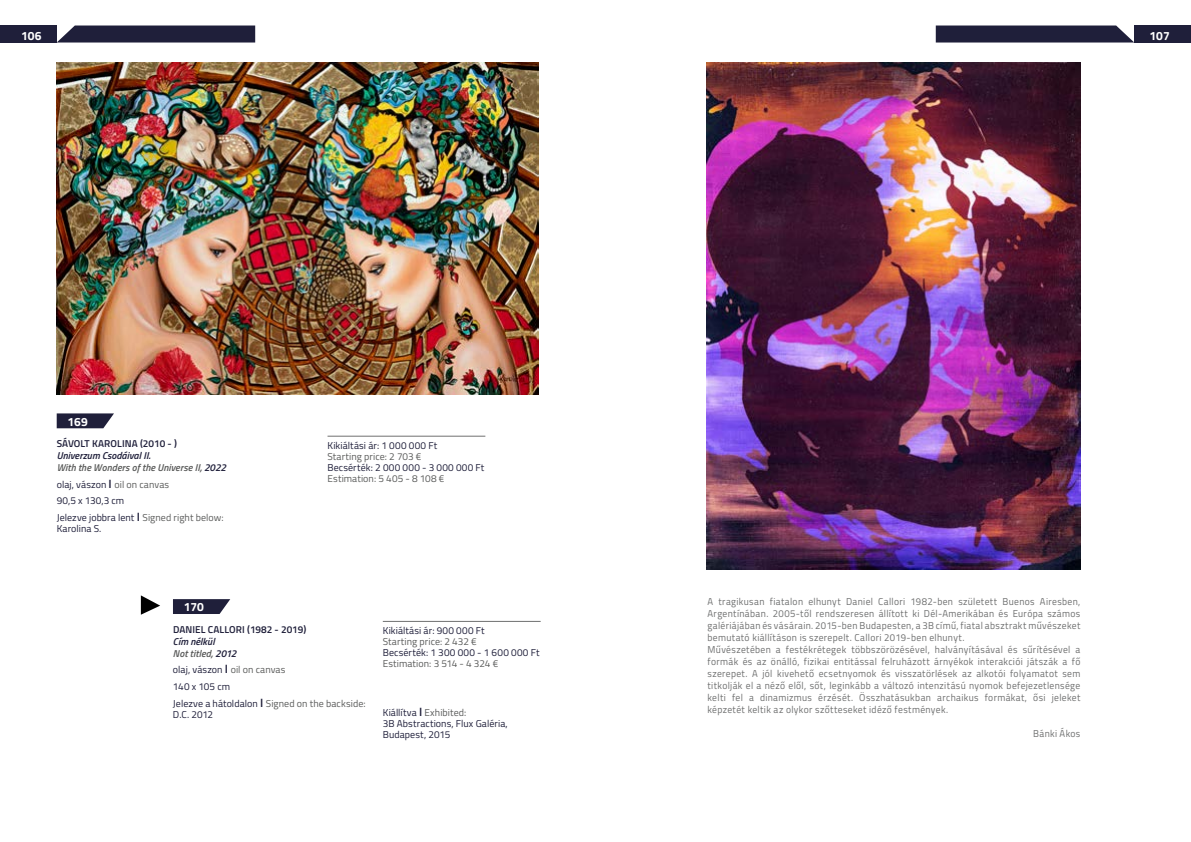
<style>
.page{position:relative;width:1191px;height:842px;background:#fff}
.page>*{position:absolute;margin:0;border:0;box-sizing:border-box;transform-origin:0 0}
.t1{font:700 12px "Titillium Web";color:#fff}
.t2{font:10px/12px "Titillium Web";letter-spacing:.04em;color:#6f7070;scale:.96 1}
.t3{font:10px/16.7px "Titillium Web";letter-spacing:.01em;color:#1f1f3a}
.t4{font:10px "Titillium Web";letter-spacing:.005em;color:#5b5c5b}
.t5{font:italic 600 10px/12px "Titillium Web";letter-spacing:.005em;color:#5b5c5b}
.t6{font:600 10px "Titillium Web";letter-spacing:.01em;color:#1f1f3a}
.t7{font:10px "Titillium Web";letter-spacing:.03em;color:#1f1f3a}
.t8{font:italic 600 10px/12px "Titillium Web";letter-spacing:.005em;color:#1f1f3a}
.s1{color:#1f1f3a}
.s2{font-weight:600;font-size:12px}
.s3{color:#5b5c5b}
</style>
<div class="page">
<div style="left:0;top:26px;width:57px;height:17px;background:#1f1f3a"></div>
<svg style="left:57px;top:26px;width:198px;height:17px;background:#2e2e47"></svg>
<div style="left:1134px;top:26px;width:57px;height:17px;background:#1f1f3a"></div>
<svg style="left:935px;top:26px;width:199px;height:17px;background:#2f2f48"></svg>
<svg style="left:57px;top:413px;width:57px;height:15px"></svg>
<img style="left:57px;top:63px;width:482px;height:331px">
<hr style="left:327px;top:436px;width:158px;height:1px;background:#6f7070">
<svg style="left:173px;top:599px;width:57px;height:15px"></svg>
<hr style="left:383px;top:621px;width:157px;height:1px;background:#6f7070">
<svg style="left:141px;top:595px;width:19px;height:20px"></svg>
<img style="left:706px;top:63px;width:374px;height:507px">
<p class="t1" style="left:21px;top:26px;width:22px">106</p>
<p class="t1" style="left:1149px;top:26px;width:22px">107</p>
<p class="t1" style="left:68px;top:412px;width:22px">169</p>
<p class="t6" style="left:57px;top:436px;width:122px">SÁVOLT KAROLINA (2010 - )</p>
<p class="t5" style="left:57px;top:449px;width:171px"><span class="s1">Univerzum Csodáival II.<br></span>With the Wonders of the Universe II, <span class="s1">2022</span></p>
<p class="t3" style="left:57px;top:475px;width:168px">olaj, vászon <span class="s2">I</span> <span class="s3">oil on canvas<br></span>90,5 x 130,3 cm<br>Jelezve jobbra lent <span class="s2">I</span> <span class="s3">Signed right below:</span></p>
<p class="t3" style="left:57px;top:520px;width:46px">Karolina S.</p>
<p class="t3" style="left:327px;top:437px;width:111px">Kikiáltási ár: 1 000 000 Ft</p>
<p class="t4" style="left:327px;top:449px;width:95px">Starting price: 2 703 €</p>
<p class="t7" style="left:327px;top:460px;width:158px">Becsérték: 2 000 000 - 3 000 000 Ft</p>
<p class="t4" style="left:327px;top:471px;width:118px">Estimation: 5 405 - 8 108 €</p>
<p class="t1" style="left:184px;top:598px;width:22px">170</p>
<p class="t6" style="left:173px;top:622px;width:135px">DANIEL CALLORI (1982 - 2019)</p>
<p class="t8" style="left:173px;top:635px;width:65px">Cím nélkül<br><span class="s3">Not titled,</span> 2012</p>
<p class="t3" style="left:173px;top:661px;width:194px">olaj, vászon <span class="s2">I</span> <span class="s3">oil on canvas<br></span>140 x 105 cm<br>Jelezve a hátoldalon <span class="s2">I</span> <span class="s3">Signed on the backside:</span></p>
<p class="t3" style="left:173px;top:705px;width:42px">D.C. 2012</p>
<p class="t3" style="left:383px;top:622px;width:103px">Kikiáltási ár: 900 000 Ft</p>
<p class="t4" style="left:383px;top:634px;width:95px">Starting price: 2 432 €</p>
<p class="t3" style="left:383px;top:644px;width:158px">Becsérték: 1 300 000 - 1 600 000 Ft</p>
<p class="t4" style="left:383px;top:656px;width:117px">Estimation: 3 514 - 4 324 €</p>
<p class="t3" style="left:383px;top:706px;width:127px;line-height:11px">Kiállítva <span class="s2">I</span> <span class="s3">Exhibited:<br></span>3B Abstractions, Flux Galéria,<br>Budapest, 2015</p>
<p class="t2" style="left:707px;top:595px;width:390px">A tragikusan fiatalon elhunyt Daniel Callori 1982-ben született Buenos Airesben, Argentínában. 2005-től rendszeresen állított ki Dél-Amerikában és Európa számos galériájában és vásárain. 2015-ben Budapesten, a 3B című, fiatal absztrakt művészeket bemutató kiállításon is szerepelt. Callori 2019-ben elhunyt.<br>Művészetében a festékrétegek többszörözésével, halványításával és sűrítésével a formák és az önálló, fizikai entitással felruházott árnyékok interakciói játszák a fő szerepet. A jól kivehető ecsetnyomok és visszatörlések az alkotói folyamatot sem titkolják el a néző elől, sőt, leginkább a változó intenzitású nyomok befejezetlensége kelti fel a dinamizmus érzését. Összhatásukban archaikus formákat, ősi jeleket képzetét keltik az olykor szőtteseket idéző festmények.</p>
<p class="t2" style="left:1033px;top:727px;width:51px">Bánki Ákos</p>
</div>
